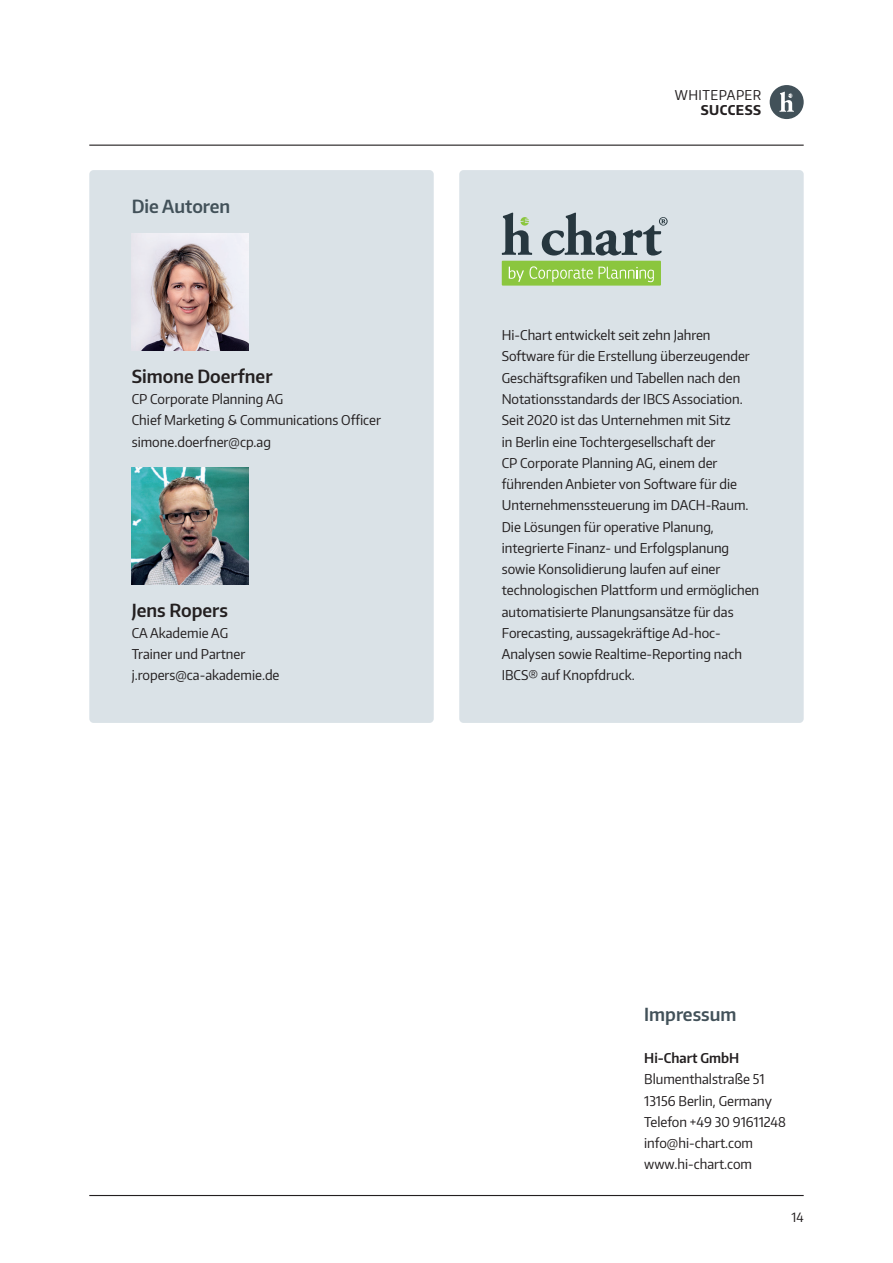
<style>
.page{position:relative;width:893px;height:1263px;background:#fff}
.page>*{position:absolute;margin:0;border:0;box-sizing:border-box;transform-origin:0 0}
.t1{font:700 18px "Encode CP Semi";color:#231f20}
.t2{font:700 18px "Encode CP Semi";color:#425159}
.t3{font:13.5px/21.3px "Encode CP Regular";color:#231f20}
.t4{font:700 13.5px "Encode CP Semi";color:#231f20}
.t5{font:13.5px "Encode CP Regular";letter-spacing:.03em;color:#231f20}
.t6{font:13.5px "Encode CP Bold";letter-spacing:.035em;color:#231f20}
.t7{font:12.75px "Encode CP Regular";color:#231f20}
</style>
<div class="page">
<hr style="left:89px;top:145px;width:715px;height:1px;background:#231f20">
<hr style="left:89px;top:1195px;width:715px;height:1px;background:#231f20">
<svg style="left:770px;top:85px;width:34px;height:34px"></svg>
<div style="left:89px;top:170px;width:345px;height:553px;background:#dae2e7;border-radius:4px"></div>
<img style="left:132px;top:234px;width:117px;height:117px">
<img style="left:132px;top:468px;width:117px;height:117px">
<div style="left:459px;top:170px;width:345px;height:553px;background:#dae2e7;border-radius:4px"></div>
<svg style="left:542px;top:213px;width:126px;height:43px"></svg>
<div style="left:502px;top:261px;width:159px;height:25px;background:#8bc63e"></div>
<svg style="left:509px;top:266px;width:145px;height:16px"></svg>
<svg style="left:502px;top:213px;width:30px;height:42px"></svg>
<h1 class="t2" style="left:132px;top:194px;width:100px">Die Autoren</h1>
<h1 class="t1" style="left:132px;top:364px;width:142px">Simone Doerfner</h1>
<p class="t3" style="left:132px;top:388px;width:251px">CP Corporate Planning AG<br>Chief Marketing &amp; Communications Officer simone.doerfner@cp.ag</p>
<h1 class="t1" style="left:132px;top:598px;width:98px">Jens Ropers</h1>
<p class="t3" style="left:132px;top:622px;width:149px">CA Akademie AG<br>Trainer und Partner j.ropers@ca-akademie.de</p>
<p class="t5" style="left:675px;top:86px;width:88px">WHITEPAPER</p>
<p class="t6" style="left:701px;top:101px;width:62px">SUCCESS</p>
<p class="t3" style="left:502px;top:324px;width:259px">Hi-Chart entwickelt seit zehn Jahren Software für die Erstellung überzeugender Geschäftsgrafiken und Tabellen nach den Notationsstandards der IBCS Association.<br>Seit 2020 ist das Unternehmen mit Sitz<br>in Berlin eine Tochtergesellschaft der<br>CP Corporate Planning AG, einem der führenden Anbieter von Software für die Unternehmenssteuerung im DACH-Raum.<br>Die Lösungen für operative Planung, integrierte Finanz- und Erfolgsplanung sowie Konsolidierung laufen auf einer technologischen Plattform und ermöglichen automatisierte Planungsansätze für das Forecasting, aussagekräftige Ad-hoc-Analysen sowie Realtime-Reporting nach IBCS® auf Knopfdruck.</p>
<h1 class="t2" style="left:644px;top:1002px;width:94px">Impressum</h1>
<p class="t4" style="left:644px;top:1049px;width:97px">Hi-Chart GmbH</p>
<p class="t3" style="left:644px;top:1068px;width:143px">Blumenthalstraße 51<br>13156 Berlin, Germany<br>Telefon +49 30 91611248 info@hi-chart.com www.hi-chart.com</p>
<p class="t7" style="left:792px;top:1209px;width:14px">14</p>
</div>
